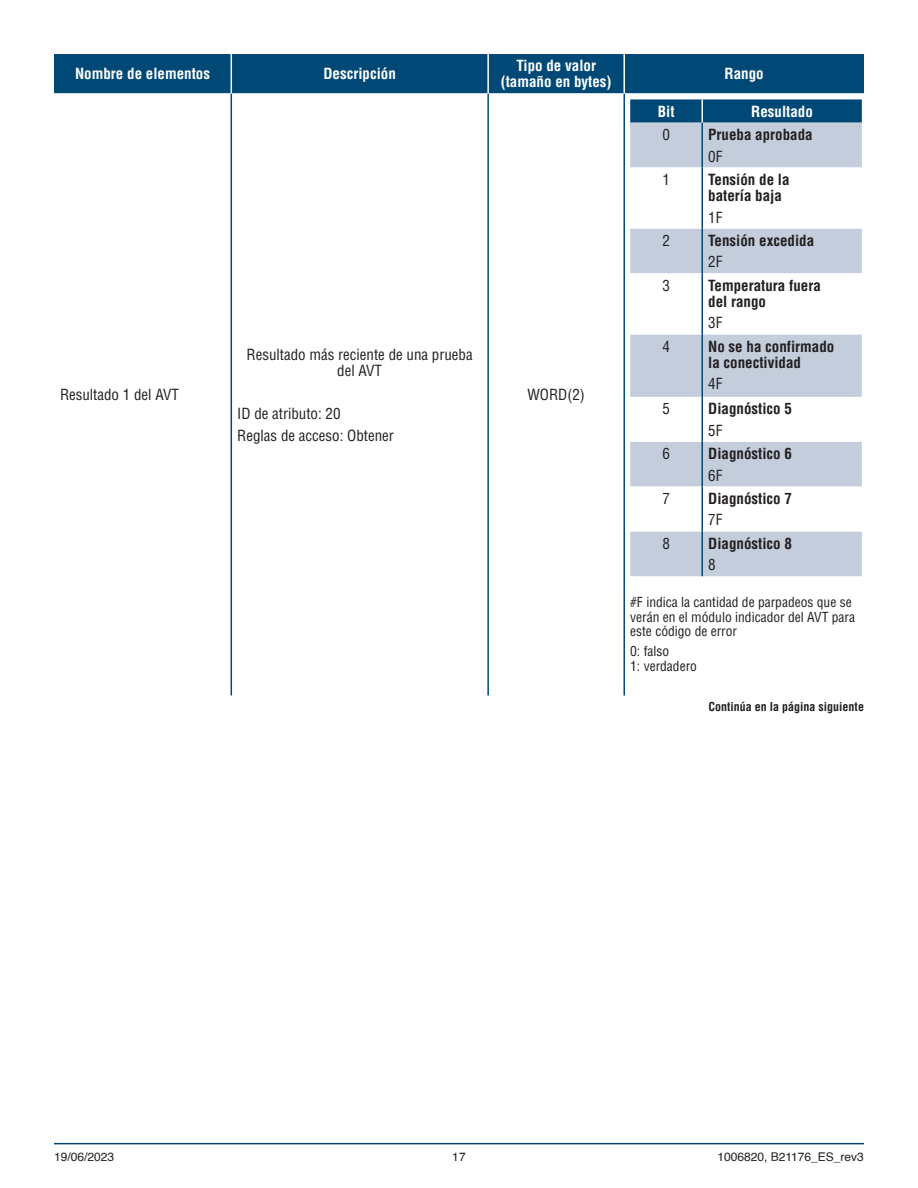
<style>
.page{position:relative;width:918px;height:1188px;background:#fff}
.page>*{position:absolute;margin:0;border:0;box-sizing:border-box;transform-origin:0 0}
.Table_body_Bold{font:700 condensed 15px/16.2px "Helvetica";color:#231f20}
.Table_body{font:condensed 15px/16.2px "Helvetica";color:#231f20;text-align:center}
.Table_Head_white{font:700 condensed 15px/16.2px "Helvetica";color:#fff;text-align:center}
.Table_body_center{font:condensed 15px "Helvetica";color:#231f20}
.Table_Notes{font:condensed 13.5px/14.5px "Helvetica";color:#231f20}
.t1{font:12px "Helvetica";color:#231f20}
.Table_body-2{font:700 condensed 12px "Helvetica";color:#231f20}
</style>
<div class="page">
<hr style="left:54px;top:1143px;width:810px;height:1px;background:#004976">
<div style="left:54px;top:54px;width:810px;height:39px;background:#004976"></div>
<svg style="left:54px;top:93px;width:810px;height:603px"></svg>
<hr style="left:231px;top:93px;width:1px;height:603px;background:#004976">
<hr style="left:487px;top:93px;width:2px;height:603px;background:#004976">
<hr style="left:623px;top:93px;width:2px;height:603px;background:#004976">
<hr style="left:231px;top:54px;width:1px;height:39px;background:#fff">
<hr style="left:487px;top:54px;width:2px;height:39px;background:#fff">
<hr style="left:623px;top:54px;width:2px;height:39px;background:#fff">
<svg style="left:630px;top:99px;width:232px;height:24px;background:#094f7b"></svg>
<div style="left:630px;top:123px;width:232px;height:453px;background:#c3cddc"></div>
<svg style="left:630px;top:168px;width:232px;height:363px"></svg>
<hr style="left:701px;top:99px;width:2px;height:24px;background:#fff">
<hr style="left:701px;top:123px;width:2px;height:45px;background:#004976">
<hr style="left:701px;top:168px;width:2px;height:61px;background:#004976">
<hr style="left:701px;top:229px;width:2px;height:44px;background:#004976">
<hr style="left:701px;top:273px;width:2px;height:61px;background:#004976">
<hr style="left:701px;top:334px;width:2px;height:63px;background:#004976">
<hr style="left:701px;top:397px;width:2px;height:45px;background:#004976">
<hr style="left:701px;top:442px;width:2px;height:45px;background:#004976">
<hr style="left:701px;top:487px;width:2px;height:44px;background:#004976">
<hr style="left:701px;top:531px;width:2px;height:45px;background:#004976">
<p class="Table_Head_white" style="left:75px;top:66px;width:137px">Nombre de elementos</p>
<p class="Table_Head_white" style="left:323px;top:66px;width:74px">Descripción</p>
<p class="Table_Head_white" style="left:501px;top:58px;width:112px">Tipo de valor (tamaño en bytes)</p>
<p class="Table_Head_white" style="left:725px;top:66px;width:41px">Rango</p>
<p class="Table_body" style="left:60px;top:386px;width:121px">Resultado 1 del AVT</p>
<p class="Table_body" style="left:247px;top:346px;width:228px">Resultado más reciente de una prueba del AVT</p>
<p class="Table_body" style="left:237px;top:405px;width:105px">ID de atributo: 20</p>
<p class="Table_body" style="left:237px;top:427px;width:158px">Reglas de acceso: Obtener</p>
<p class="Table_body_center" style="left:527px;top:385px;width:59px">WORD(2)</p>
<p class="Table_Head_white" style="left:658px;top:103px;width:18px">Bit</p>
<p class="Table_Head_white" style="left:751px;top:103px;width:63px">Resultado</p>
<p class="Table_body_center" style="left:662px;top:125px;width:9px">0</p>
<p class="Table_body_Bold" style="left:708px;top:126px;width:106px">Prueba aprobada</p>
<p class="Table_body" style="left:708px;top:148px;width:16px">0F</p>
<p class="Table_body_center" style="left:662px;top:170px;width:9px">1</p>
<p class="Table_body_Bold" style="left:708px;top:171px;width:83px">Tensión de la batería baja</p>
<p class="Table_body" style="left:708px;top:209px;width:16px">1F</p>
<p class="Table_body_center" style="left:662px;top:231px;width:9px">2</p>
<p class="Table_body_Bold" style="left:708px;top:232px;width:107px">Tensión excedida</p>
<p class="Table_body" style="left:708px;top:254px;width:16px">2F</p>
<p class="Table_body_center" style="left:662px;top:276px;width:9px">3</p>
<p class="Table_body_Bold" style="left:708px;top:277px;width:114px">Temperatura fuera del rango</p>
<p class="Table_body" style="left:708px;top:315px;width:16px">3F</p>
<p class="Table_body_center" style="left:662px;top:337px;width:9px">4</p>
<p class="Table_body_Bold" style="left:708px;top:338px;width:128px">No se ha confirmado la conectividad</p>
<p class="Table_body" style="left:708px;top:376px;width:16px">4F</p>
<p class="Table_body_center" style="left:662px;top:399px;width:9px">5</p>
<p class="Table_body_Bold" style="left:708px;top:400px;width:85px">Diagnóstico 5</p>
<p class="Table_body" style="left:708px;top:422px;width:16px">5F</p>
<p class="Table_body_center" style="left:662px;top:444px;width:9px">6</p>
<p class="Table_body_Bold" style="left:708px;top:445px;width:85px">Diagnóstico 6</p>
<p class="Table_body" style="left:708px;top:467px;width:16px">6F</p>
<p class="Table_body_center" style="left:662px;top:489px;width:9px">7</p>
<p class="Table_body_Bold" style="left:708px;top:490px;width:85px">Diagnóstico 7</p>
<p class="Table_body" style="left:708px;top:512px;width:16px">7F</p>
<p class="Table_body_center" style="left:662px;top:534px;width:9px">8</p>
<p class="Table_body_Bold" style="left:708px;top:535px;width:85px">Diagnóstico 8</p>
<p class="Table_body" style="left:708px;top:557px;width:9px">8</p>
<p class="Table_Notes" style="left:630px;top:595px;width:226px">#F indica la cantidad de parpadeos que se verán en el módulo indicador del AVT para este código de error</p>
<p class="Table_Notes" style="left:630px;top:644px;width:68px">0: falso<br>1: verdadero</p>
<p class="Table_body-2" style="left:709px;top:699px;width:157px">Continúa en la página siguiente</p>
<p class="t1" style="left:54px;top:1147px;width:62px">19/06/2023</p>
<p class="t1" style="left:452px;top:1147px;width:15px">17</p>
<p class="t1" style="left:717px;top:1147px;width:148px">1006820, B21176_ES_rev3</p>
</div>
